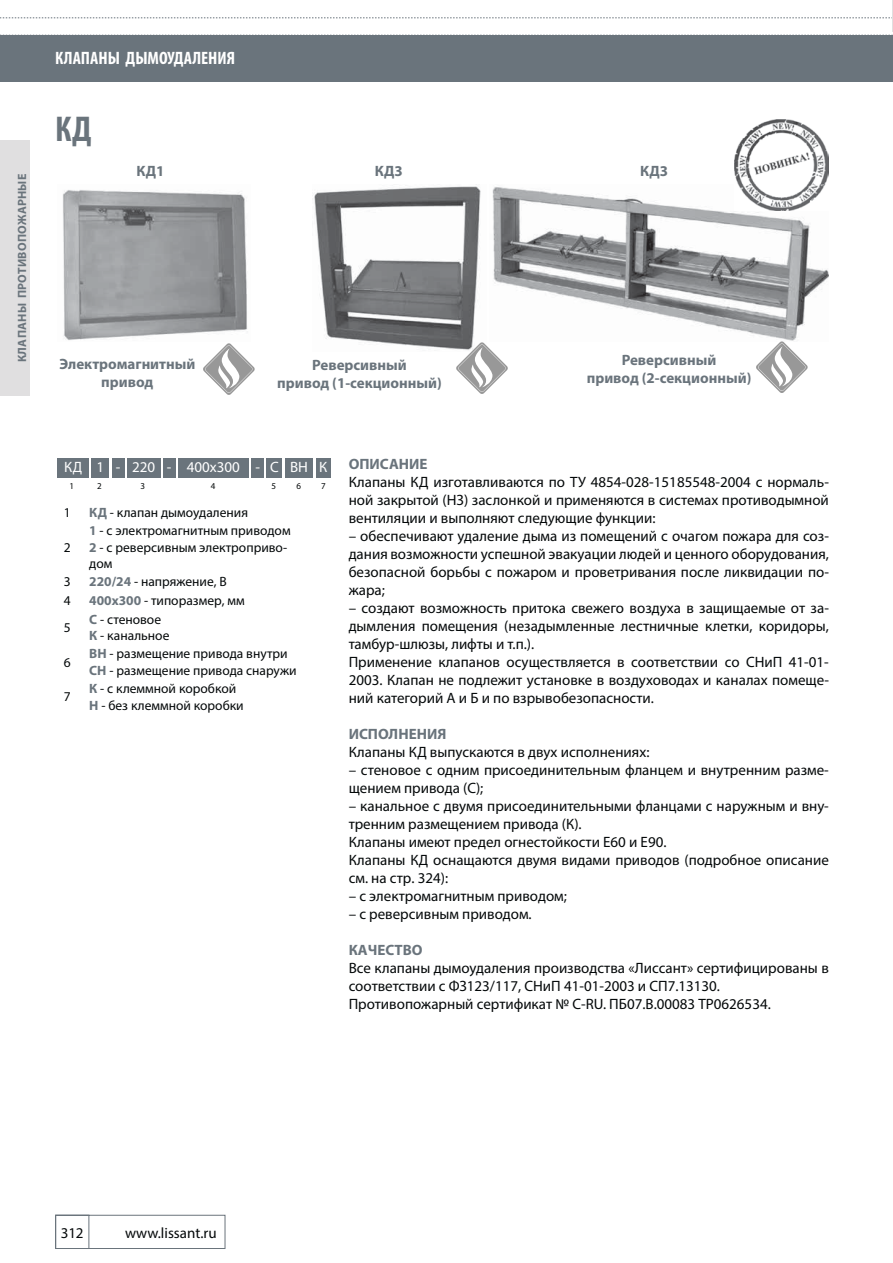
<style>
.page{position:relative;width:893px;height:1263px;background:#fff}
.page>*{position:absolute;margin:0;border:0;box-sizing:border-box;transform-origin:0 0}
.t1{font:700 condensed 36px "Myriad Pro";color:#6a747c}
.t2{font:700 condensed 18px "Myriad Pro";color:#fff}
.t3{font:15px/18px "Myriad Pro";color:#040809}
.t4{font:700 15px/18px "Myriad Pro";color:#6a747c;text-align:center}
.t5{font:15px "Myriad Pro";color:#fff}
.t6{font:13.5px/16.2px "Myriad Pro";color:#040809}
.t7{font:700 12px "Myriad Pro";letter-spacing:.02em;color:#6a747c}
.t8{font:9px "Myriad Pro";color:#040809}
.s1{font-weight:700;color:#6a747c}
</style>
<div class="page">
<svg style="left:55px;top:1215px;width:171px;height:34px"></svg>
<svg style="left:0;top:17px;width:893px;height:1px"></svg>
<div style="left:0;top:141px;width:30px;height:255px;background:#e0dfe0"></div>
<div style="left:0;top:35px;width:893px;height:46px;background:#6a747c"></div>
<img style="left:63px;top:190px;width:185px;height:150px">
<img style="left:314px;top:184px;width:167px;height:165px">
<img style="left:492px;top:187px;width:336px;height:154px">
<div style="left:112px;top:458px;width:12px;height:19px;background:#6a747c"></div>
<div style="left:58px;top:458px;width:31px;height:19px;background:#6a747c"></div>
<div style="left:127px;top:458px;width:33px;height:19px;background:#6a747c"></div>
<div style="left:92px;top:458px;width:17px;height:19px;background:#6a747c"></div>
<div style="left:163px;top:458px;width:12px;height:19px;background:#6a747c"></div>
<div style="left:178px;top:458px;width:71px;height:19px;background:#6a747c"></div>
<div style="left:252px;top:458px;width:12px;height:19px;background:#6a747c"></div>
<div style="left:285px;top:458px;width:28px;height:19px;background:#6a747c"></div>
<div style="left:267px;top:458px;width:15px;height:19px;background:#6a747c"></div>
<div style="left:316px;top:458px;width:14px;height:19px;background:#6a747c"></div>
<svg style="left:203px;top:343px;width:52px;height:52px"></svg>
<svg style="left:456px;top:342px;width:52px;height:52px"></svg>
<svg style="left:756px;top:341px;width:52px;height:52px"></svg>
<img style="left:735px;top:120px;width:93px;height:90px">
<p class="t7" style="left:15px;top:362px;width:190px;rotate:-90deg">КЛАПАНЫ ПРОТИВОПОЖАРНЫЕ</p>
<p class="t2" style="left:55px;top:48px;width:181px">КЛАПАНЫ ДЫМОУДАЛЕНИЯ</p>
<h1 class="t1" style="left:55px;top:107px;width:38px">КД</h1>
<p class="t4" style="left:137px;top:162px;width:30px">КД1</p>
<p class="t4" style="left:375px;top:162px;width:30px">КД3</p>
<p class="t4" style="left:640px;top:162px;width:30px">КД3</p>
<p class="t4" style="left:59px;top:355px;width:137px">Электромагнитный привод</p>
<p class="t4" style="left:277px;top:355px;width:166px">Реверсивный<br>привод (1-секционный)</p>
<p class="t4" style="left:587px;top:351px;width:166px">Реверсивный<br>привод (2-секционный)</p>
<p class="t5" style="left:64px;top:462px;width:20px">КД</p>
<p class="t5" style="left:116px;top:462px;width:6px">-</p>
<p class="t5" style="left:132px;top:461px;width:25px">220</p>
<p class="t5" style="left:97px;top:462px;width:9px">1</p>
<p class="t5" style="left:167px;top:461px;width:6px">-</p>
<p class="t5" style="left:187px;top:462px;width:75px">400х300 -</p>
<p class="t5" style="left:270px;top:462px;width:10px">С</p>
<p class="t5" style="left:290px;top:462px;width:19px">ВН</p>
<p class="t5" style="left:319px;top:462px;width:10px">К</p>
<p class="t8" style="left:69px;top:482px;width:6px">1</p>
<p class="t8" style="left:97px;top:482px;width:6px">2</p>
<p class="t8" style="left:140px;top:482px;width:6px">3</p>
<p class="t8" style="left:211px;top:482px;width:6px">4</p>
<p class="t8" style="left:271px;top:482px;width:6px">5</p>
<p class="t8" style="left:296px;top:482px;width:6px">6</p>
<p class="t8" style="left:321px;top:482px;width:6px">7</p>
<p class="t6" style="left:64px;top:505px;width:8px">1</p>
<p class="t6" style="left:89px;top:505px;width:160px"><span class="s1">КД</span> - клапан дымоудаления</p>
<p class="t6" style="left:64px;top:540px;width:8px">2</p>
<p class="t6" style="left:89px;top:524px;width:203px"><span class="s1">1</span> - с электромагнитным приводом<br><span class="s1">2</span> - с реверсивным электроприво&shy;дом</p>
<p class="t6" style="left:64px;top:575px;width:8px">3</p>
<p class="t6" style="left:89px;top:575px;width:139px"><span class="s1">220/24</span> - напряжение, В</p>
<p class="t6" style="left:64px;top:593px;width:8px">4</p>
<p class="t6" style="left:89px;top:593px;width:157px"><span class="s1">400х300</span> - типоразмер, мм</p>
<p class="t6" style="left:64px;top:620px;width:8px">5</p>
<p class="t6" style="left:89px;top:612px;width:82px"><span class="s1">С</span> - стеновое<br><span class="s1">К</span> - канальное</p>
<p class="t6" style="left:64px;top:655px;width:8px">6</p>
<p class="t6" style="left:89px;top:647px;width:209px"><span class="s1">ВН</span> - размещение привода внутри<br><span class="s1">СН</span> - размещение привода снаружи</p>
<p class="t6" style="left:64px;top:690px;width:8px">7</p>
<p class="t6" style="left:89px;top:682px;width:156px"><span class="s1">К</span> - с клеммной коробкой<br><span class="s1">Н</span> - без клеммной коробки</p>
<p class="t4" style="left:349px;top:455px;width:80px">ОПИСАНИЕ</p>
<p class="t3" style="left:349px;top:474px;width:482px;text-align:justify">Клапаны КД изготавливаются по ТУ 4854-028-15185548-2004 с нормаль&shy;ной закрытой (НЗ) заслонкой и применяются в системах противодымной вентиляции и выполняют следующие функции:</p>
<p class="t3" style="left:349px;top:528px;width:482px;text-align:justify">– обеспечивают удаление дыма из помещений с очагом пожара для соз&shy;дания возможности успешной эвакуации людей и ценного оборудования, безопасной борьбы с пожаром и проветривания после ликвидации по&shy;жара;</p>
<p class="t3" style="left:349px;top:600px;width:482px">– создают возможность притока свежего воздуха в защищаемые от за&shy;дымления помещения (незадымленные лестничные клетки, коридоры, тамбур-шлюзы, лифты и т.п.).<br>Применение клапанов осуществляется в соответствии со СНиП 41-01- 2003. Клапан не подлежит установке в воздуховодах и каналах помеще&shy;ний категорий А и Б и по взрывобезопасности.</p>
<p class="t4" style="left:349px;top:725px;width:99px">ИСПОЛНЕНИЯ</p>
<p class="t3" style="left:349px;top:744px;width:302px">Клапаны КД выпускаются в двух исполнениях:</p>
<p class="t3" style="left:349px;top:762px;width:482px">– стеновое с одним присоединительным фланцем и внутренним разме&shy;щением привода (С);</p>
<p class="t3" style="left:349px;top:798px;width:482px">– канальное с двумя присоединительными фланцами с наружным и вну&shy;тренним размещением привода (К).<br>Клапаны имеют предел огнестойкости Е60 и Е90.<br>Клапаны КД оснащаются двумя видами приводов (подробное описание см. на стр. 324):</p>
<p class="t3" style="left:349px;top:888px;width:220px">– с электромагнитным приводом;</p>
<p class="t3" style="left:349px;top:906px;width:184px">– с реверсивным приводом.</p>
<p class="t4" style="left:349px;top:941px;width:75px">КАЧЕСТВО</p>
<p class="t3" style="left:349px;top:960px;width:482px">Все клапаны дымоудаления производства «Лиссант» сертифицированы в соответствии с ФЗ123/117, СНиП 41-01-2003 и СП7.13130.<br>Противопожарный сертификат № C-RU. ПБ07.В.00083 ТР0626534.</p>
<p class="t3" style="left:61px;top:1225px;width:24px">312</p>
<p class="t3" style="left:125px;top:1225px;width:93px">www.lissant.ru</p>
</div>
